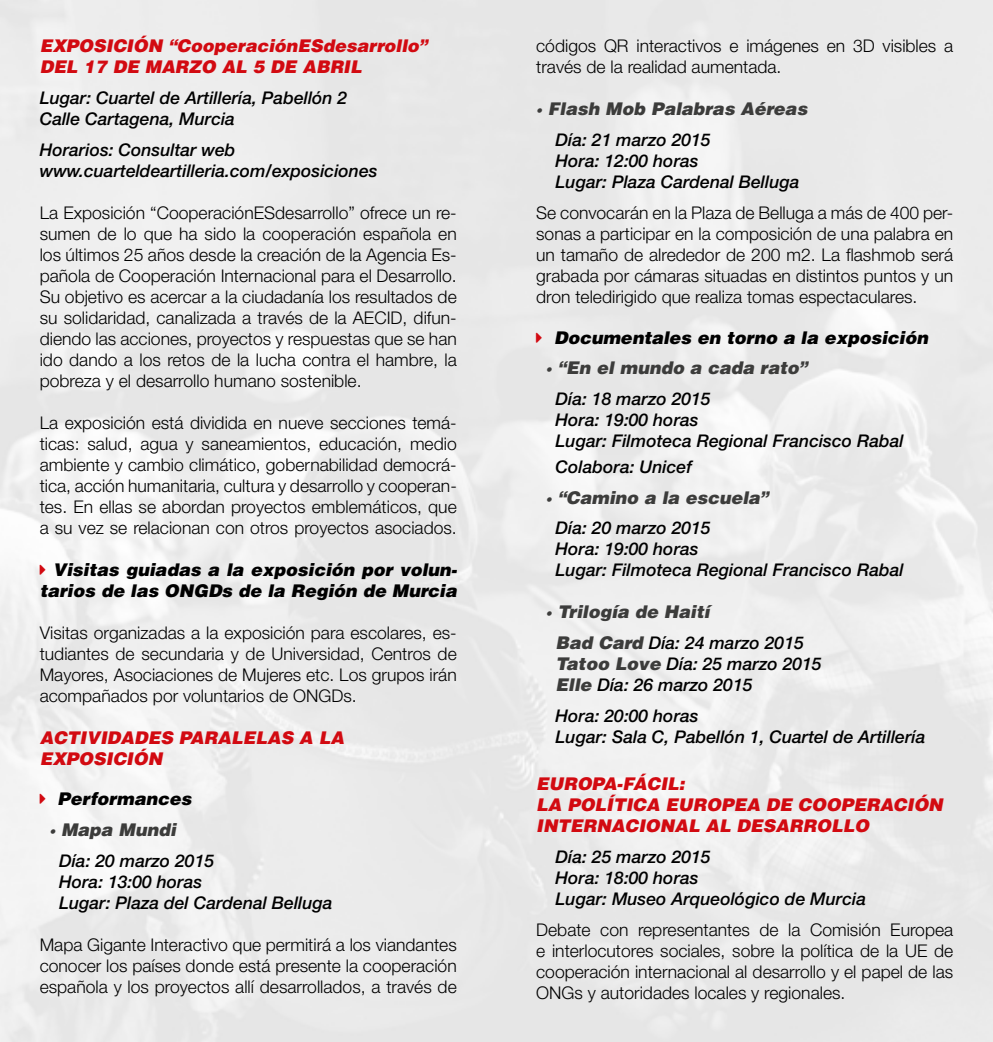
<style>
.page{position:relative;width:993px;height:1042px;background:#fff}
.page>*{position:absolute;margin:0;border:0;box-sizing:border-box;transform-origin:0 0}
.t1{font:300 17.5px/21px "Helvetica Neue LT Std";color:#000;text-align:justify}
.t2{font:italic 500 17.5px/21px "Helvetica Neue LT Std";color:#000}
.t3{font:italic 900 17.5px/21px "Helvetica LT Std";color:#d20a11}
.t4{font:italic 900 17.5px/21px "Helvetica LT Std";color:#000;text-align:right}
.t5{font:italic 900 17.5px "Helvetica LT Std";color:#3c3c3b}
.s1{font-family:"Helvetica LT Std";font-weight:900;color:#3c3c3b}
</style>
<div class="page">
<svg style="left:536px;top:332px;width:5px;height:10px"></svg>
<p class="t3" style="left:40px;top:35px;width:389px">EXPOSICIÓN “CooperaciónESdesarrollo”<br>DEL 17 DE MARZO AL 5 DE ABRIL</p>
<p class="t2" style="left:40px;top:87px;width:309px">Lugar: Cuartel de Artillería, Pabellón 2<br>Calle Cartagena, Murcia</p>
<p class="t2" style="left:40px;top:139px;width:339px">Horarios: Consultar web www.cuarteldeartilleria.com/exposiciones</p>
<p class="t1" style="left:40px;top:202px;width:418px">La Exposición “CooperaciónESdesarrollo” ofrece un re&shy;sumen de lo que ha sido la cooperación española en los últimos 25 años desde la creación de la Agencia Es&shy;pañola de Cooperación Internacional para el Desarrollo.<br>Su objetivo es acercar a la ciudadanía los resultados de su solidaridad, canalizada a través de la AECID, difun&shy;diendo las acciones, proyectos y respuestas que se han ido dando a los retos de la lucha contra el hambre, la pobreza y el desarrollo humano sostenible.</p>
<p class="t1" style="left:40px;top:412px;width:418px">La exposición está dividida en nueve secciones temá&shy;ticas: salud, agua y saneamientos, educación, medio ambiente y cambio climático, gobernabilidad democrá&shy;tica, acción humanitaria, cultura y desarrollo y cooperan&shy;tes. En ellas se abordan proyectos emblemáticos, que a su vez se relacionan con otros proyectos asociados.</p>
<p class="t4" style="left:40px;top:559px;width:419px">Visitas guiadas a la exposición por volun&shy;tarios de las ONGDs de la Región de Murcia</p>
<p class="t1" style="left:40px;top:622px;width:418px">Visitas organizadas a la exposición para escolares, es&shy;tudiantes de secundaria y de Universidad, Centros de Mayores, Asociaciones de Mujeres etc. Los grupos irán acompañados por voluntarios de ONGDs.</p>
<p class="t3" style="left:40px;top:727px;width:306px">ACTIVIDADES PARALELAS A LA<br>EXPOSICIÓN</p>
<p class="t4" style="left:58px;top:788px;width:135px">Performances</p>
<p class="t5" style="left:49px;top:818px;width:128px">· Mapa Mundi</p>
<p class="t2" style="left:59px;top:850px;width:275px">Día: 20 marzo 2015<br>Hora: 13:00 horas<br>Lugar: Plaza del Cardenal Belluga</p>
<p class="t1" style="left:40px;top:933px;width:418px">Mapa Gigante Interactivo que permitirá a los viandantes conocer los países donde está presente la cooperación española y los proyectos allí desarrollados, a través de</p>
<p class="t1" style="left:536px;top:35px;width:418px">códigos QR interactivos e imágenes en 3D visibles a través de la realidad aumentada.</p>
<p class="t5" style="left:536px;top:97px;width:272px">· Flash Mob Palabras Aéreas</p>
<p class="t2" style="left:555px;top:129px;width:245px">Día: 21 marzo 2015<br>Hora: 12:00 horas<br>Lugar: Plaza Cardenal Belluga</p>
<p class="t1" style="left:536px;top:202px;width:418px">Se convocarán en la Plaza de Belluga a más de 400 per&shy;sonas a participar en la composición de una palabra en un tamaño de alrededor de 200 m2. La flashmob será grabada por cámaras situadas en distintos puntos y un dron teledirigido que realiza tomas espectaculares.</p>
<p class="t4" style="left:554px;top:327px;width:375px">Documentales en torno a la exposición</p>
<p class="t5" style="left:545px;top:357px;width:263px">· “En el mundo a cada rato”</p>
<p class="t2" style="left:555px;top:388px;width:349px">Día: 18 marzo 2015<br>Hora: 19:00 horas<br>Lugar: Filmoteca Regional Francisco Rabal</p>
<p class="t2" style="left:555px;top:456px;width:138px">Colabora: Unicef</p>
<p class="t5" style="left:545px;top:486px;width:224px">· “Camino a la escuela”</p>
<p class="t2" style="left:555px;top:517px;width:349px">Día: 20 marzo 2015<br>Hora: 19:00 horas<br>Lugar: Filmoteca Regional Francisco Rabal</p>
<p class="t5" style="left:545px;top:601px;width:165px">· Trilogía de Haití</p>
<p class="t2" style="left:555px;top:632px;width:267px"><span class="s1">Bad Card</span> Día: 24 marzo 2015<br><span class="s1">Tatoo Love</span> Día: 25 marzo 2015<br><span class="s1">Elle</span> Día: 26 marzo 2015</p>
<p class="t2" style="left:555px;top:705px;width:371px">Hora: 20:00 horas<br>Lugar: Sala C, Pabellón 1, Cuartel de Artillería</p>
<p class="t3" style="left:536px;top:773px;width:408px">EUROPA-FÁCIL:<br>LA POLÍTICA EUROPEA DE COOPERACIÓN<br>INTERNACIONAL AL DESARROLLO</p>
<p class="t2" style="left:555px;top:846px;width:312px">Día: 25 marzo 2015<br>Hora: 18:00 horas<br>Lugar: Museo Arqueológico de Murcia</p>
<p class="t1" style="left:536px;top:919px;width:418px">Debate con representantes de la Comisión Europea e interlocutores sociales, sobre la política de la UE de cooperación internacional al desarrollo y el papel de las ONGs y autoridades locales y regionales.</p>
</div>
